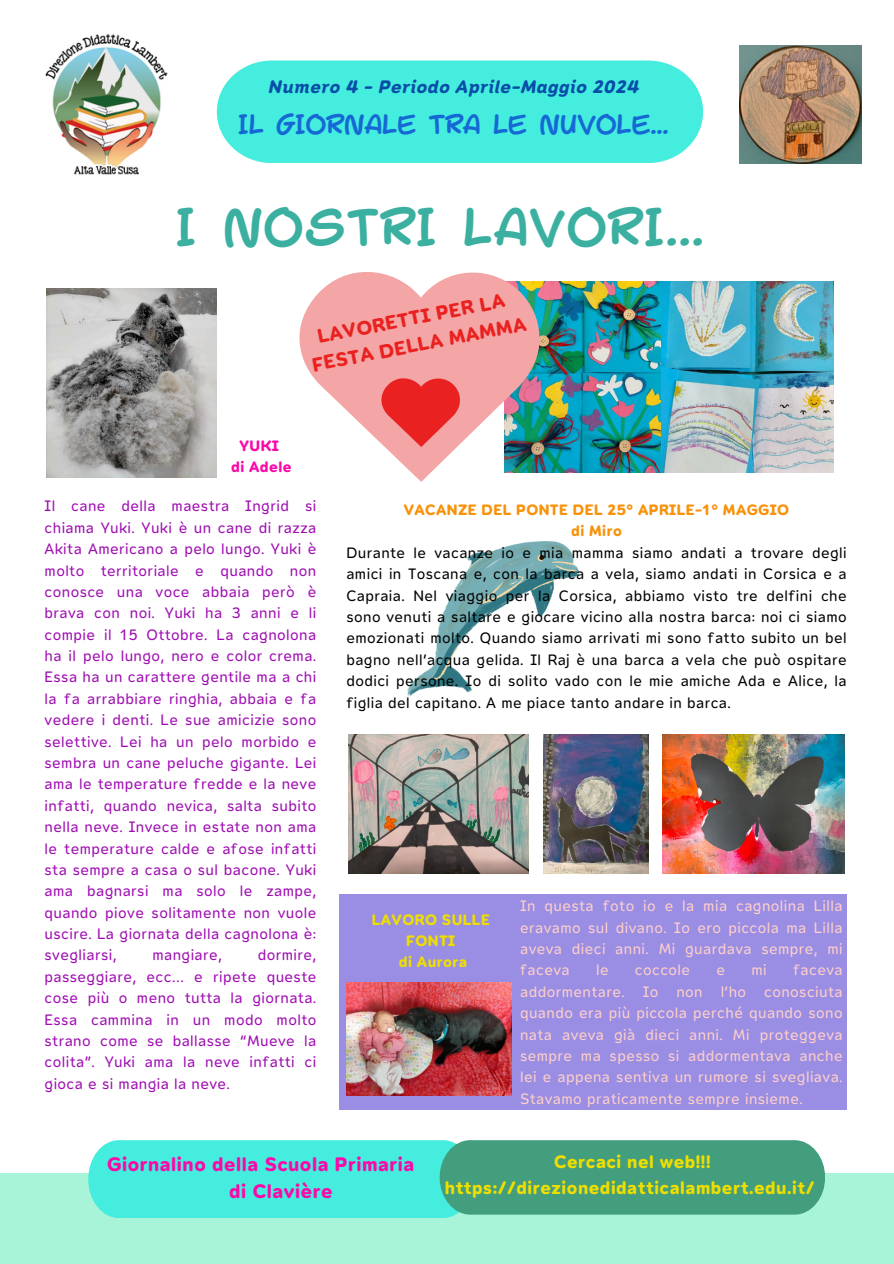
<style>
.page{position:relative;width:894px;height:1264px;background:#fff}
.page>*{position:absolute;margin:0;border:0;box-sizing:border-box;transform-origin:0 0}
.t1{font:48px "Mulled Wine Season";letter-spacing:.03em;color:#3cb0a0}
.t2{font:24.9px "Mulled Wine Season";color:#1668d4}
.t3{font:19.5px/27px "Opun Mai 700";letter-spacing:.03em;color:#fa09a8}
.t4{font:19.5px/27px "Opun Mai 700";color:#ea2121;text-align:center}
.t5{font:18px/25.8px "Opun Mai 700";letter-spacing:.03em;color:#efde00;text-align:center}
.t6{font:18px "Opun Mai 700 It";letter-spacing:.03em;color:#084da8}
.t7{font:15px/21.5px "Opun Mai 400";letter-spacing:.03em;color:#9f0db2;text-align:justify}
.t8{font:15px/21.3px "Opun Mai 400";letter-spacing:.03em;color:#000;text-align:justify}
.t9{font:15px/21.5px "Opun Mai 400";letter-spacing:.03em;color:#ffcfc9;text-align:justify}
.t10{font:15px "Opun Mai 700";letter-spacing:.03em;color:#f8920a}
.t11{font:15px/21.3px "Opun Mai 700";letter-spacing:.03em;color:#efde00;text-align:center}
.t12{font:15px/21.3px "Opun Mai 700";letter-spacing:.03em;color:#fa09a8;text-align:center}
</style>
<div class="page">
<div style="left:217px;top:60px;width:486px;height:103px;background:#44edde"></div>
<img style="left:45px;top:34px;width:123px;height:141px">
<div style="left:0;top:1172px;width:893px;height:91px;background:#a7f4d8"></div>
<svg style="left:88px;top:1140px;width:736px;height:77px;background:#47c6af"></svg>
<img style="left:739px;top:45px;width:122px;height:118px">
<img style="left:47px;top:288px;width:170px;height:190px">
<img style="left:539px;top:282px;width:121px;height:190px">
<img style="left:660px;top:282px;width:173px;height:190px">
<svg style="left:299px;top:272px;width:240px;height:210px;fill:#f3a6a5"></svg>
<svg style="left:381px;top:378px;width:79px;height:69px;background:#ed4e4e"></svg>
<img style="left:407px;top:541px;width:172px;height:156px">
<img style="left:543px;top:734px;width:105px;height:139px">
<img style="left:662px;top:734px;width:182px;height:139px">
<img style="left:348px;top:734px;width:180px;height:139px">
<div style="left:339px;top:894px;width:507px;height:215px;background:#998ee4"></div>
<img style="left:346px;top:982px;width:165px;height:112px">
<p class="t6" style="left:268px;top:76px;width:372px">Numero 4 - Periodo Aprile-Maggio 2024</p>
<p class="t2" style="left:238px;top:108px;width:431px">IL GIORNALE TRA LE NUVOLE...</p>
<p class="t1" style="left:176px;top:196px;width:528px">I NOSTRI LAVORI...</p>
<p class="t4" style="left:304px;top:325px;width:219px;rotate:-11deg">LAVORETTI PER LA<br>FESTA DELLA MAMMA</p>
<p class="t12" style="left:231px;top:435px;width:62px">YUKI<br>di Adele</p>
<p class="t7" style="left:45px;top:495px;width:273px">Il cane della maestra Ingrid si chiama Yuki. Yuki è un cane di razza Akita Americano a pelo lungo. Yuki è molto territoriale e quando non conosce una voce abbaia però è brava con noi. Yuki ha 3 anni e li compie il 15 Ottobre. La cagnolona ha il pelo lungo, nero e color crema.<br>Essa ha un carattere gentile ma a chi la fa arrabbiare ringhia, abbaia e fa vedere i denti. Le sue amicizie sono selettive. Lei ha un pelo morbido e sembra un cane peluche gigante. Lei ama le temperature fredde e la neve infatti, quando nevica, salta subito nella neve. Invece in estate non ama le temperature calde e afose infatti sta sempre a casa o sul bacone. Yuki ama bagnarsi ma solo le zampe, quando piove solitamente non vuole uscire. La giornata della cagnolona è: svegliarsi,</p>
<p class="t7" style="left:45px;top:944px;width:273px;text-indent:213px">dormire, passeggiare, ecc… e ripete queste cose più o meno tutta la giornata.<br>Essa cammina in un modo molto strano come se ballasse “Mueve la colita”. Yuki ama la neve infatti ci gioca e si mangia la neve.</p>
<p class="t7" style="left:152px;top:944px;width:71px">mangiare,</p>
<p class="t10" style="left:403px;top:501px;width:387px">VACANZE DEL PONTE DEL 25° APRILE-1° MAGGIO</p>
<p class="t10" style="left:571px;top:522px;width:52px">di Miro</p>
<h5 class="t8" style="left:346px;top:542px;width:501px">Durante le vacanze io e mia mamma siamo andati a trovare degli amici in Toscana e, con la barca a vela, siamo andati in Corsica e a Capraia. Nel viaggio per la Corsica, abbiamo visto tre delfini che sono venuti a saltare e giocare vicino alla nostra barca: noi ci siamo emozionati molto. Quando siamo arrivati mi sono fatto subito un bel bagno nell’acqua gelida. Il Raj è una barca a vela che può ospitare dodici persone. Io di solito vado con le mie amiche Ada e Alice, la figlia del capitano. A me piace tanto andare in barca.</h5>
<h4 class="t11" style="left:371px;top:908px;width:120px">LAVORO SULLE<br>FONTI<br>di Aurora</h4>
<h4 class="t9" style="left:520px;top:895px;width:324px">In questa foto io e la mia cagnolina Lilla eravamo sul divano. Io ero piccola ma Lilla aveva dieci anni. Mi guardava sempre, mi faceva</h4>
<h4 class="t9" style="left:596px;top:959px;width:14px">le</h4>
<h4 class="t9" style="left:634px;top:959px;width:57px">coccole</h4>
<h4 class="t9" style="left:716px;top:959px;width:10px">e</h4>
<h4 class="t9" style="left:751px;top:959px;width:17px">mi</h4>
<h4 class="t9" style="left:520px;top:959px;width:324px;text-indent:273px">faceva addormentare. Io non l’ho conosciuta quando era più piccola perché quando sono nata aveva già dieci anni. Mi proteggeva sempre ma spesso si addormentava anche lei e appena sentiva un rumore si svegliava.<br>Stavamo praticamente sempre insieme.</h4>
<h2 class="t3" style="left:229px;top:1150px;width:186px;text-indent:-122px">Giornalino della Scuola Primaria di Clavière</h2>
<h4 class="t5" style="left:444px;top:1149px;width:371px">Cercaci nel web!!! https://direzionedidatticalambert.edu.it/</h4>
</div>
